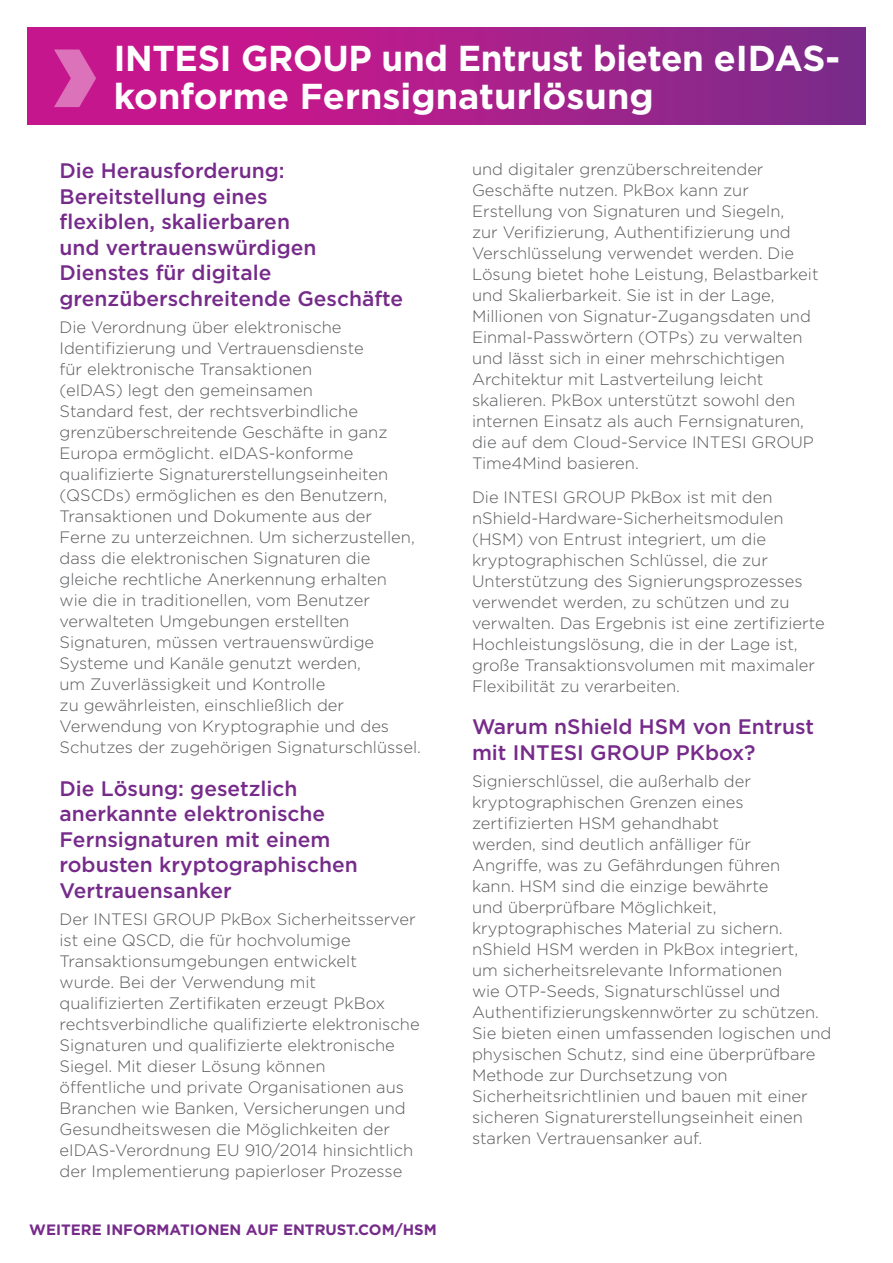
<style>
.page{position:relative;width:893px;height:1263px;background:#fff}
.page>*{position:absolute;margin:0;border:0;box-sizing:border-box;transform-origin:0 0}
._1_Back_Page_Title{font:700 36px/37.5px "Gotham";letter-spacing:-.01em;color:#fff}
._3_Header{font:500 21px/25.5px "Gotham";color:#762b8a}
._4_Body_Text{font:300 16.5px/21px "Gotham";color:#58595b}
.t1{font:700 15px "Gotham";color:#762b8a}
</style>
<div class="page">
<svg style="left:27px;top:27px;width:839px;height:98px;background:#aa1f8b"></svg>
<svg style="left:54px;top:50px;width:42px;height:57px;background:#d34da8"></svg>
<p class="_1_Back_Page_Title" style="left:114px;top:40px;width:728px">INTESI GROUP und Entrust bieten eIDAS&shy;konforme Fernsignaturlösung</p>
<p class="_3_Header" style="left:60px;top:158px;width:345px">Die Herausforderung:<br>Bereitstellung eines<br>flexiblen, skalierbaren<br>und vertrauenswürdigen<br>Dienstes für digitale grenzüberschreitende Geschäfte</p>
<p class="_4_Body_Text" style="left:60px;top:316px;width:363px">Die Verordnung über elektronische Identifizierung und Vertrauensdienste<br>für elektronische Transaktionen<br>(eIDAS) legt den gemeinsamen<br>Standard fest, der rechtsverbindliche grenzüberschreitende Geschäfte in ganz Europa ermöglicht. eIDAS-konforme qualifizierte Signaturerstellungseinheiten (QSCDs) ermöglichen es den Benutzern, Transaktionen und Dokumente aus der Ferne zu unterzeichnen. Um sicherzustellen, dass die elektronischen Signaturen die gleiche rechtliche Anerkennung erhalten<br>wie die in traditionellen, vom Benutzer verwalteten Umgebungen erstellten Signaturen, müssen vertrauenswürdige Systeme und Kanäle genutzt werden,<br>um Zuverlässigkeit und Kontrolle<br>zu gewährleisten, einschließlich der Verwendung von Kryptographie und des Schutzes der zugehörigen Signaturschlüssel.</p>
<p class="_3_Header" style="left:60px;top:775px;width:300px">Die Lösung: gesetzlich anerkannte elektronische<br>Fernsignaturen mit einem robusten kryptographischen<br>Vertrauensanker</p>
<p class="_4_Body_Text" style="left:60px;top:908px;width:362px">Der INTESI GROUP PkBox Sicherheitsserver ist eine QSCD, die für hochvolumige Transaktionsumgebungen entwickelt<br>wurde. Bei der Verwendung mit qualifizierten Zertifikaten erzeugt PkBox rechtsverbindliche qualifizierte elektronische Signaturen und qualifizierte elektronische Siegel. Mit dieser Lösung können<br>öffentliche und private Organisationen aus Branchen wie Banken, Versicherungen und Gesundheitswesen die Möglichkeiten der eIDAS-Verordnung EU 910/2014 hinsichtlich der Implementierung papierloser Prozesse</p>
<p class="t1" style="left:29px;top:1219px;width:409px">WEITERE INFORMATIONEN AUF ENTRUST.COM/HSM</p>
<p class="_4_Body_Text" style="left:472px;top:158px;width:348px">und digitaler grenzüberschreitender Geschäfte nutzen. PkBox kann zur Erstellung von Signaturen und Siegeln,<br>zur Verifizierung, Authentifizierung und Verschlüsselung verwendet werden. Die Lösung bietet hohe Leistung, Belastbarkeit und Skalierbarkeit. Sie ist in der Lage, Millionen von Signatur-Zugangsdaten und Einmal-Passwörtern (OTPs) zu verwalten und lässt sich in einer mehrschichtigen Architektur mit Lastverteilung leicht skalieren. PkBox unterstützt sowohl den internen Einsatz als auch Fernsignaturen, die auf dem Cloud-Service INTESI GROUP Time4Mind basieren.</p>
<p class="_4_Body_Text" style="left:472px;top:486px;width:354px">Die INTESI GROUP PkBox ist mit den nShield-Hardware-Sicherheitsmodulen (HSM) von Entrust integriert, um die kryptographischen Schlüssel, die zur Unterstützung des Signierungsprozesses verwendet werden, zu schützen und zu verwalten. Das Ergebnis ist eine zertifizierte Hochleistungslösung, die in der Lage ist, große Transaktionsvolumen mit maximaler Flexibilität zu verarbeiten.</p>
<p class="_3_Header" style="left:472px;top:714px;width:343px">Warum nShield HSM von Entrust mit INTESI GROUP PKbox?</p>
<p class="_4_Body_Text" style="left:472px;top:770px;width:361px">Signierschlüssel, die außerhalb der kryptographischen Grenzen eines zertifizierten HSM gehandhabt<br>werden, sind deutlich anfälliger für<br>Angriffe, was zu Gefährdungen führen<br>kann. HSM sind die einzige bewährte<br>und überprüfbare Möglichkeit, kryptographisches Material zu sichern. nShield HSM werden in PkBox integriert,<br>um sicherheitsrelevante Informationen<br>wie OTP-Seeds, Signaturschlüssel und Authentifizierungskennwörter zu schützen.<br>Sie bieten einen umfassenden logischen und physischen Schutz, sind eine überprüfbare Methode zur Durchsetzung von Sicherheitsrichtlinien und bauen mit einer sicheren Signaturerstellungseinheit einen starken Vertrauensanker auf.</p>
</div>
